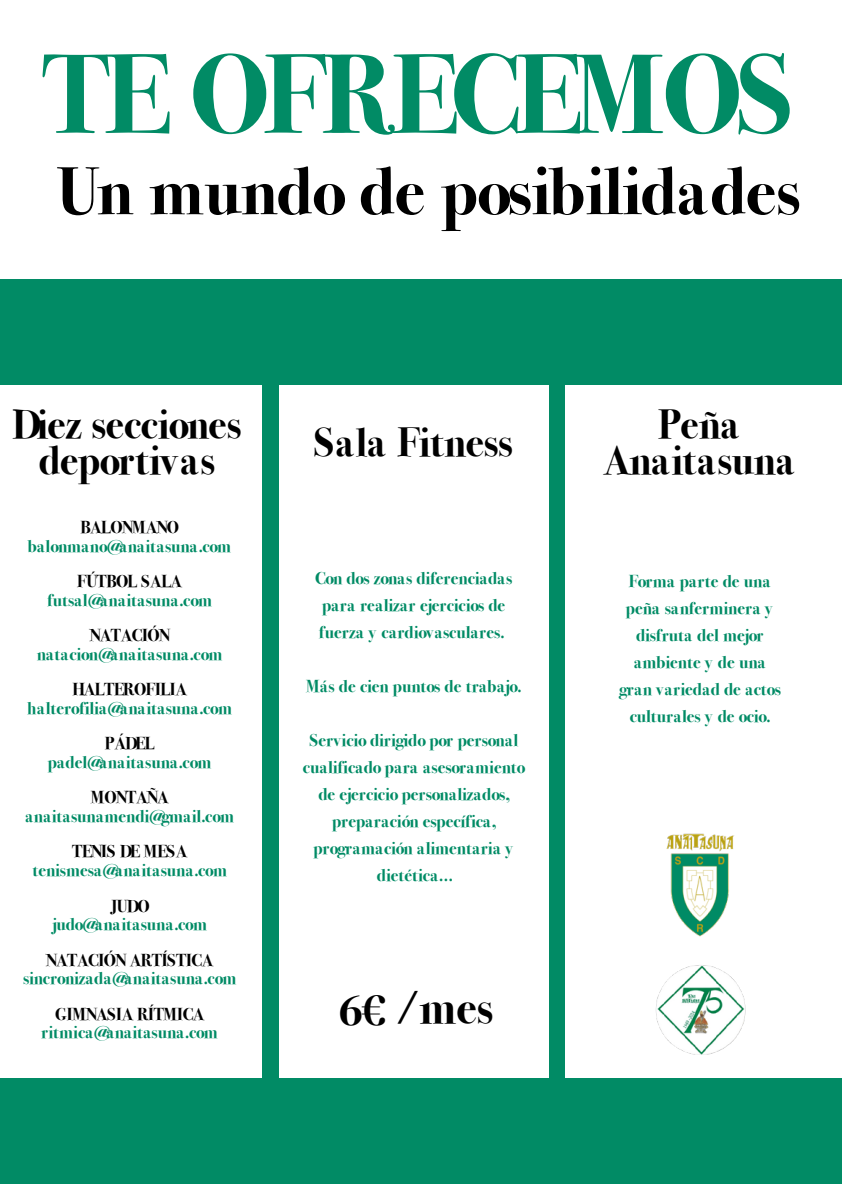
<style>
.page{position:relative;width:842px;height:1191px;background:#fff}
.page>*{position:absolute;margin:0;border:0;box-sizing:border-box;transform-origin:0 0}
.t1{font:700 113px "Bodoni Svty Two ITCTT";letter-spacing:-.055em;color:#018b65}
.t2{font:700 67.7px "Bodoni Svty Two ITCTT";color:#000}
.t3{font:700 45.6px "Bodoni Svty Two ITCTT";color:#000}
.t4{font:700 40.8px/35.3px "Bodoni Svty Two ITCTT";color:#000;text-align:center}
.t5{font:700 17.3px/27px "Bodoni Svty Two ITCTT";color:#018b65;text-align:center}
.t6{font:700 17.3px "Bodoni Svty Two ITCTT";letter-spacing:-.035em;color:#000}
.s1{font-family:"DM Serif Display";font-weight:400}
</style>
<div class="page">
<div style="left:0;top:0;width:842px;height:1182px;background:#018b65"></div>
<div style="left:0;top:0;width:842px;height:278px;background:#fff"></div>
<div style="left:0;top:385px;width:262px;height:692px;background:#fff"></div>
<div style="left:279px;top:385px;width:269px;height:692px;background:#fff"></div>
<div style="left:566px;top:384px;width:276px;height:693px;background:#fff"></div>
<img style="left:666px;top:833px;width:69px;height:104px">
<img style="left:655px;top:965px;width:91px;height:90px">
<h1 class="t1" style="left:43px;top:1px;width:751px">TE OFRECEMOS</h1>
<h2 class="t2" style="left:57px;top:135px;width:745px">Un mundo de posibilidades</h2>
<h3 class="t4" style="left:12px;top:403px;width:230px">Diez secciones deportivas</h3>
<p class="t6" style="left:80px;top:513px;width:100px">BALONMANO</p>
<p class="t6" style="left:77px;top:567px;width:107px">FÚTBOL SALA</p>
<p class="t6" style="left:90px;top:621px;width:82px">NATACIÓN</p>
<p class="t5" style="left:28px;top:531px;width:205px">balonmano@anaitasuna.com</p>
<p class="t5" style="left:47px;top:585px;width:166px">futsal@anaitasuna.com</p>
<p class="t5" style="left:37px;top:639px;width:187px">natacion@anaitasuna.com</p>
<p class="t5" style="left:27px;top:693px;width:206px">halterofilia@anaitasuna.com</p>
<p class="t5" style="left:48px;top:747px;width:165px">padel@anaitasuna.com</p>
<p class="t5" style="left:25px;top:801px;width:210px">anaitasunamendi@gmail.com</p>
<p class="t5" style="left:32px;top:855px;width:196px">tenismesa@anaitasuna.com</p>
<p class="t5" style="left:52px;top:909px;width:156px">judo@anaitasuna.com</p>
<p class="t5" style="left:23px;top:963px;width:215px">sincronizada@anaitasuna.com</p>
<p class="t5" style="left:41px;top:1017px;width:178px">ritmica@anaitasuna.com</p>
<p class="t6" style="left:73px;top:675px;width:116px">HALTEROFILIA</p>
<p class="t6" style="left:105px;top:729px;width:51px">PÁDEL</p>
<p class="t6" style="left:91px;top:783px;width:79px">MONTAÑA</p>
<p class="t6" style="left:72px;top:837px;width:117px">TENIS DE MESA</p>
<p class="t6" style="left:110px;top:891px;width:41px">JUDO</p>
<p class="t6" style="left:46px;top:945px;width:169px">NATACIÓN ARTÍSTICA</p>
<p class="t6" style="left:55px;top:999px;width:151px">GIMNASIA RÍTMICA</p>
<h3 class="t4" style="left:314px;top:421px;width:200px">Sala Fitness</h3>
<p class="t5" style="left:315px;top:562px;width:198px;text-align:left">Con dos zonas diferenciadas para realizar ejercicios de fuerza y cardiovasculares.</p>
<p class="t5" style="left:306px;top:670px;width:217px">Más de cien puntos de trabajo.</p>
<p class="t5" style="left:303px;top:724px;width:224px">Servicio dirigido por personal cualificado para asesoramiento de ejercicio personalizados, preparación específica, programación alimentaria y dietética…</p>
<h3 class="t3" style="left:339px;top:970px;width:156px"><span class="s1">6€</span> /mes</h3>
<h3 class="t4" style="left:603px;top:403px;width:192px">Peña<br>Anaitasuna</h3>
<p class="t5" style="left:619px;top:566px;width:163px">Forma parte de una peña sanferminera y disfruta del mejor ambiente y de una gran variedad de actos culturales y de ocio.</p>
</div>
